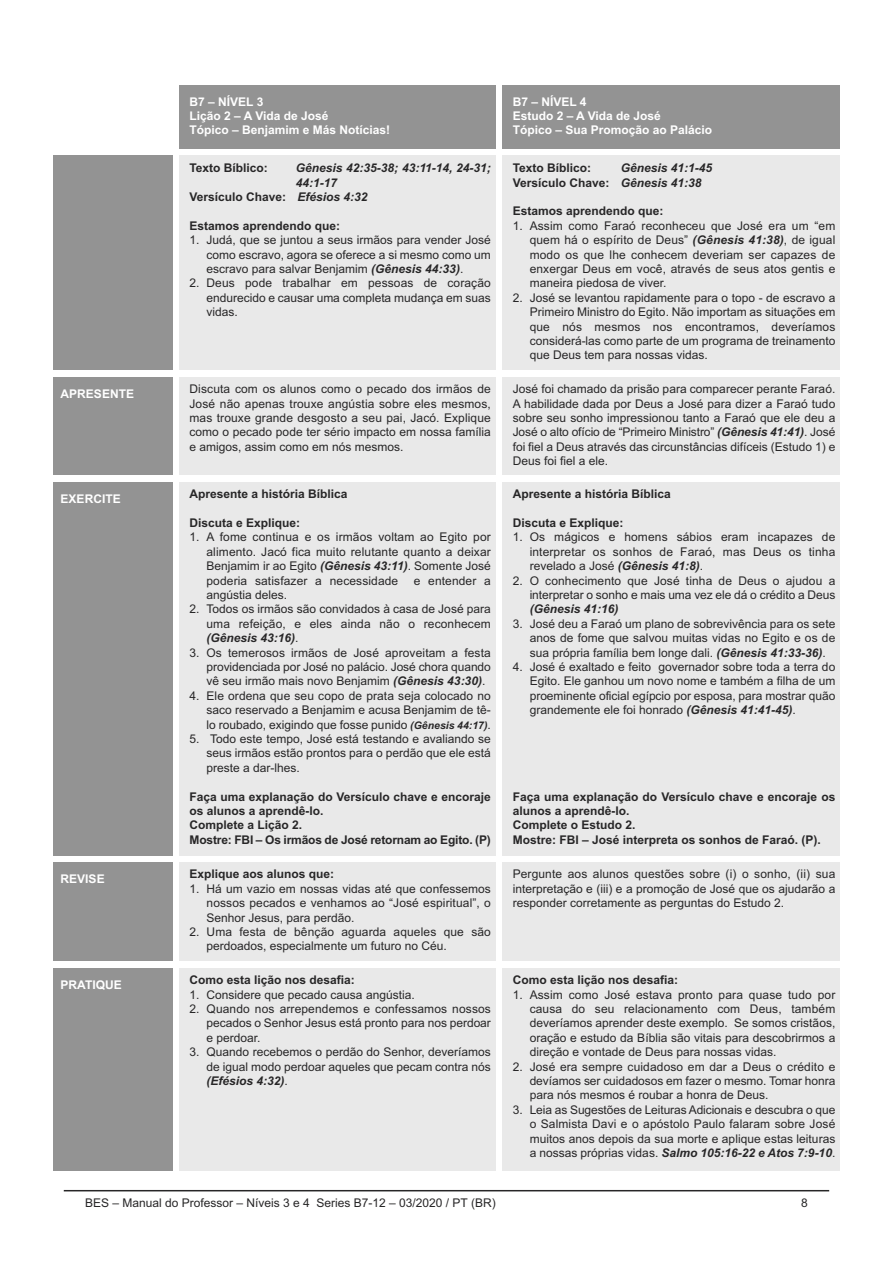
<style>
.page{position:relative;width:893px;height:1263px;background:#fff}
.page>*{position:absolute;margin:0;border:0;box-sizing:border-box;transform-origin:0 0}
.t1{font:12px/14.4px "Arial";color:#272627;text-align:justify}
.t2{font:700 12px/14.4px "Arial";color:#272627}
.t3{font:700 12px/14.4px "Arial";color:#fff}
.t4{font:italic 700 12px/14.4px "Arial";color:#272627}
.s1{font-style:italic}
.s2{font-weight:700;font-style:italic}
.s3{font-style:normal}
.s4{font-weight:700;font-style:italic;font-size:10.5px}
</style>
<div class="page">
<hr style="left:64px;top:1190px;width:765px;height:1px;background:#272627">
<div style="left:179px;top:85px;width:316px;height:64px;background:#939393"></div>
<div style="left:502px;top:85px;width:338px;height:64px;background:#939393"></div>
<div style="left:53px;top:156px;width:119px;height:214px;background:#939393"></div>
<div style="left:179px;top:156px;width:316px;height:214px;background:#e9e9e9"></div>
<div style="left:502px;top:156px;width:338px;height:214px;background:#e9e9e9"></div>
<div style="left:53px;top:377px;width:119px;height:98px;background:#939393"></div>
<div style="left:179px;top:377px;width:316px;height:98px;background:#e9e9e9"></div>
<div style="left:502px;top:377px;width:338px;height:98px;background:#e9e9e9"></div>
<div style="left:53px;top:482px;width:119px;height:373px;background:#939393"></div>
<div style="left:179px;top:482px;width:316px;height:373px;background:#e9e9e9"></div>
<div style="left:502px;top:482px;width:338px;height:373px;background:#e9e9e9"></div>
<div style="left:53px;top:862px;width:119px;height:99px;background:#939393"></div>
<div style="left:179px;top:862px;width:316px;height:99px;background:#e9e9e9"></div>
<div style="left:502px;top:862px;width:338px;height:99px;background:#e9e9e9"></div>
<div style="left:53px;top:968px;width:119px;height:203px;background:#939393"></div>
<div style="left:179px;top:968px;width:316px;height:203px;background:#e9e9e9"></div>
<div style="left:502px;top:968px;width:338px;height:203px;background:#e9e9e9"></div>
<p class="t3" style="left:190px;top:94px;width:202px">B7 – NÍVEL 3<br>Lição 2 – A Vida de José<br>Tópico – Benjamim e Más Notícias!</p>
<p class="t3" style="left:513px;top:94px;width:201px">B7 – NÍVEL 4<br>Estudo 2 – A Vida de José<br>Tópico – Sua Promoção ao Palácio</p>
<p class="t2" style="left:190px;top:161px;width:80px">Texto Bíblico:</p>
<p class="t4" style="left:296px;top:161px;width:197px">Gênesis 42:35-38; 43:11-14, 24-31;</p>
<p class="t4" style="left:296px;top:175px;width:43px">44:1-17</p>
<p class="t2" style="left:190px;top:190px;width:180px">Versículo Chave: <span class="s1">Efésios 4:32</span></p>
<p class="t2" style="left:190px;top:218px;width:152px">Estamos aprendendo que:</p>
<p class="t1" style="left:207px;top:233px;width:286px;text-indent:-17px">1. Judá, que se juntou a seus irmãos para vender José como escravo, agora se oferece a si mesmo como um escravo para salvar Benjamim <span class="s2">(Gênesis 44:33)</span>.</p>
<p class="t1" style="left:207px;top:276px;width:286px;text-indent:-17px">2. Deus pode trabalhar em pessoas de coração endurecido e causar uma completa mudança em suas vidas.</p>
<p class="t4" style="left:513px;top:161px;width:201px;text-indent:108px">Gênesis 41:1-45<br><span class="s3">Versículo Chave:</span> Gênesis 41:38</p>
<p class="t2" style="left:513px;top:204px;width:152px">Estamos aprendendo que:</p>
<p class="t1" style="left:530px;top:218px;width:307px;text-indent:-17px">1. Assim como Faraó reconheceu que José era um “em quem há o espírito de Deus” <span class="s2">(Gênesis 41:38)</span>, de igual modo os que lhe conhecem deveriam ser capazes de enxergar Deus em você, através de seus atos gentis e maneira piedosa de viver.</p>
<p class="t1" style="left:530px;top:290px;width:307px;text-indent:-17px">2. José se levantou rapidamente para o topo - de escravo a Primeiro Ministro do Egito. Não importam as situações em que nós mesmos nos encontramos, deveríamos considerá-las como parte de um programa de treinamento que Deus tem para nossas vidas.</p>
<p class="t2" style="left:513px;top:161px;width:80px">Texto Bíblico:</p>
<p class="t3" style="left:61px;top:386px;width:75px">APRESENTE</p>
<p class="t1" style="left:190px;top:382px;width:303px">Discuta com os alunos como o pecado dos irmãos de José não apenas trouxe angústia sobre eles mesmos, mas trouxe grande desgosto a seu pai, Jacó. Explique como o pecado pode ter sério impacto em nossa família e amigos, assim como em nós mesmos.</p>
<p class="t1" style="left:513px;top:382px;width:324px">José foi chamado da prisão para comparecer perante Faraó.<br>A habilidade dada por Deus a José para dizer a Faraó tudo sobre seu sonho impressionou tanto a Faraó que ele deu a José o alto ofício de “Primeiro Ministro” <span class="s2">(Gênesis 41:41)</span>. José foi fiel a Deus através das circunstâncias difíceis (Estudo 1) e Deus foi fiel a ele.</p>
<p class="t3" style="left:61px;top:491px;width:62px">EXERCITE</p>
<p class="t2" style="left:190px;top:487px;width:160px">Apresente a história Bíblica</p>
<p class="t2" style="left:190px;top:516px;width:112px">Discuta e Explique:</p>
<p class="t1" style="left:207px;top:530px;width:286px;text-indent:-17px">1. A fome continua e os irmãos voltam ao Egito por alimento. Jacó fica muito relutante quanto a deixar Benjamim ir ao Egito <span class="s2">(Gênesis 43:11)</span>. Somente José poderia satisfazer a necessidade</p>
<p class="t2" style="left:513px;top:487px;width:160px">Apresente a história Bíblica</p>
<p class="t2" style="left:513px;top:516px;width:112px">Discuta e Explique:</p>
<p class="t1" style="left:530px;top:530px;width:307px;text-indent:-17px">1. Os mágicos e homens sábios eram incapazes de interpretar os sonhos de Faraó, mas Deus os tinha revelado a José <span class="s2">(Gênesis 41:8)</span>.</p>
<p class="t1" style="left:513px;top:573px;width:324px;text-align:right">2. O conhecimento que José tinha de Deus o ajudou a interpretar o sonho e mais uma vez ele dá o crédito a Deus</p>
<p class="t4" style="left:530px;top:602px;width:90px">(Gênesis 41:16)</p>
<p class="t1" style="left:530px;top:616px;width:307px;text-indent:-17px">3. José deu a Faraó um plano de sobrevivência para os sete anos de fome que salvou muitas vidas no Egito e os de sua própria família bem longe dali. <span class="s2">(Gênesis 41:33-36)</span>.</p>
<p class="t1" style="left:530px;top:660px;width:307px;text-indent:-17px">4. José é exaltado e feito governador sobre toda a terra do Egito. Ele ganhou um novo nome e também a filha de um proeminente oficial egípcio por esposa, para mostrar quão grandemente ele foi honrado <span class="s2">(Gênesis 41:41-45)</span>.</p>
<p class="t1" style="left:414px;top:573px;width:79px">e entender a</p>
<p class="t1" style="left:207px;top:588px;width:82px">angústia deles.</p>
<p class="t1" style="left:207px;top:602px;width:286px;text-indent:-17px">2. Todos os irmãos são convidados à casa de José para uma refeição, e eles ainda não o reconhecem <span class="s2">(Gênesis 43:16)</span>.</p>
<p class="t1" style="left:207px;top:645px;width:286px;text-indent:-17px">3. Os temerosos irmãos de José aproveitam a festa providenciada por José no palácio. José chora quando vê seu irmão mais novo Benjamim <span class="s2">(Gênesis 43:30)</span>.</p>
<p class="t1" style="left:207px;top:688px;width:286px;text-indent:-17px">4. Ele ordena que seu copo de prata seja colocado no saco reservado a Benjamim e acusa Benjamim de tê&shy;lo roubado, exigindo que fosse punido <span class="s4">(Gênesis 44:17)</span>.</p>
<p class="t1" style="left:207px;top:732px;width:286px;text-indent:-17px">5. Todo este tempo, José está testando e avaliando se seus irmãos estão prontos para o perdão que ele está preste a dar-lhes.</p>
<p class="t2" style="left:190px;top:789px;width:303px">Faça uma explanação do Versículo chave e encoraje os alunos a aprendê-lo.<br>Complete a Lição 2.<br>Mostre: FBI – Os irmãos de José retornam ao Egito. (P)</p>
<p class="t2" style="left:513px;top:789px;width:324px">Faça uma explanação do Versículo chave e encoraje os alunos a aprendê-lo.<br>Complete o Estudo 2.<br>Mostre: FBI – José interpreta os sonhos de Faraó. (P).</p>
<p class="t3" style="left:61px;top:871px;width:46px">REVISE</p>
<p class="t2" style="left:190px;top:867px;width:146px">Explique aos alunos que:</p>
<p class="t1" style="left:207px;top:881px;width:286px;text-indent:-17px">1. Há um vazio em nossas vidas até que confessemos nossos pecados e venhamos ao “José espiritual”, o Senhor Jesus, para perdão.</p>
<p class="t1" style="left:207px;top:925px;width:286px;text-indent:-17px">2. Uma festa de bênção aguarda aqueles que são perdoados, especialmente um futuro no Céu.</p>
<p class="t3" style="left:61px;top:977px;width:63px">PRATIQUE</p>
<p class="t2" style="left:190px;top:973px;width:167px">Como esta lição nos desafia:</p>
<p class="t1" style="left:190px;top:987px;width:227px">1. Considere que pecado causa angústia.</p>
<p class="t1" style="left:207px;top:1002px;width:286px;text-indent:-17px">2. Quando nos arrependemos e confessamos nossos pecados o Senhor Jesus está pronto para nos perdoar e perdoar.</p>
<p class="t1" style="left:207px;top:1045px;width:286px;text-indent:-17px">3. Quando recebemos o perdão do Senhor, deveríamos de igual modo perdoar aqueles que pecam contra nós <span class="s2">(Efésios 4:32)</span>.</p>
<p class="t1" style="left:513px;top:867px;width:324px">Pergunte aos alunos questões sobre (i) o sonho, (ii) sua interpretação e (iii) e a promoção de José que os ajudarão a responder corretamente as perguntas do Estudo 2.</p>
<p class="t2" style="left:513px;top:973px;width:167px">Como esta lição nos desafia:</p>
<p class="t1" style="left:530px;top:987px;width:307px;text-indent:-17px">1. Assim como José estava pronto para quase tudo por causa do seu relacionamento com Deus, também deveríamos aprender deste exemplo. Se somos cristãos, oração e estudo da Bíblia são vitais para descobrirmos a direção e vontade de Deus para nossas vidas.</p>
<p class="t1" style="left:530px;top:1059px;width:307px;text-indent:-17px">2. José era sempre cuidadoso em dar a Deus o crédito e devíamos ser cuidadosos em fazer o mesmo. Tomar honra para nós mesmos é roubar a honra de Deus.</p>
<p class="t1" style="left:530px;top:1102px;width:307px;text-indent:-17px">3. Leia as Sugestões de Leituras Adicionais e descubra o que o Salmista Davi e o apóstolo Paulo falaram sobre José muitos anos depois da sua morte e aplique estas leituras a nossas próprias vidas. <span class="s2">Salmo 105:16-22 e Atos 7:9-10</span>.</p>
<p class="t1" style="left:85px;top:1195px;width:412px">BES – Manual do Professor – Níveis 3 e 4 Series B7-12 – 03/2020 / PT (BR)</p>
<p class="t1" style="left:801px;top:1195px;width:8px">8</p>
</div>
